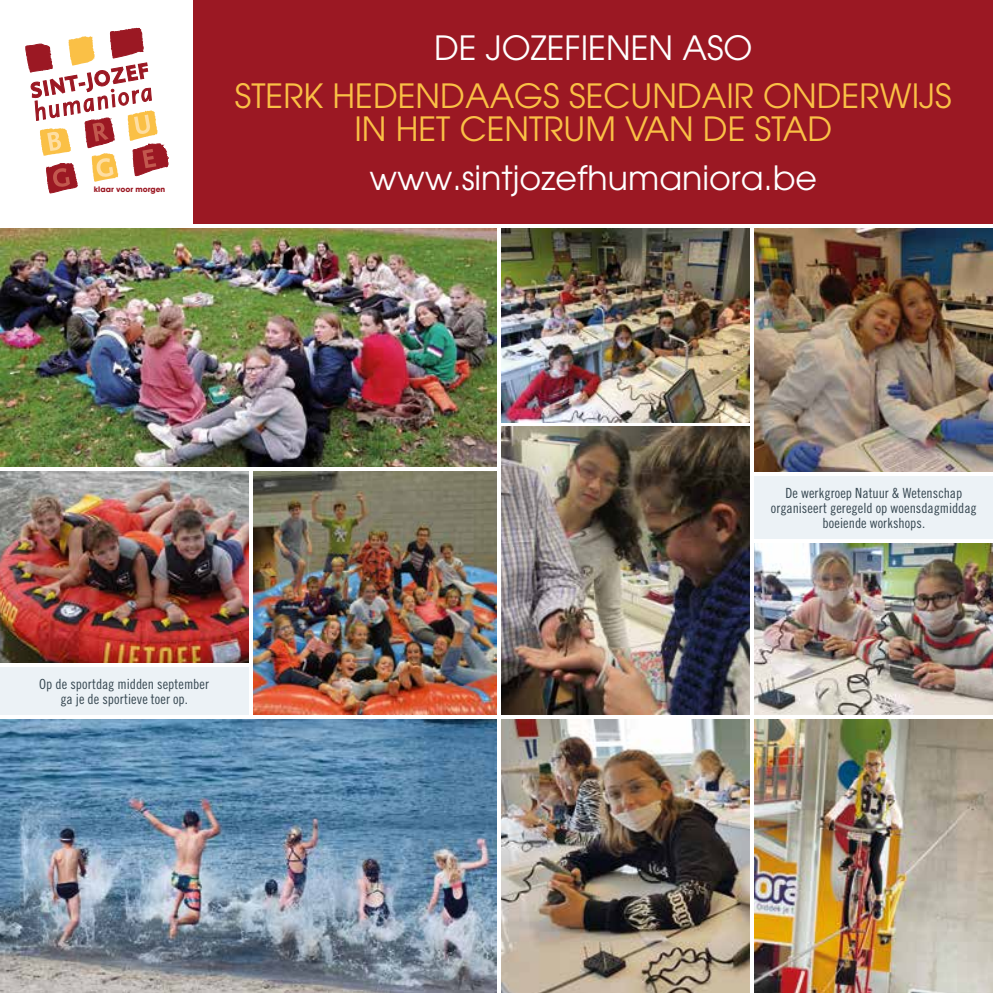
<style>
.page{position:relative;width:993px;height:993px;background:#fff}
.page>*{position:absolute;margin:0;border:0;box-sizing:border-box;transform-origin:0 0}
.t1{font:33.25px/33.2px "Avant Garde";color:#fac046;text-align:center}
.t2{font:33.25px "Avant Garde";color:#fff}
.t3{font:14px/14.9px "Trade Gothic Cond Eighteen";letter-spacing:.005em;color:#364751;text-align:center}
.t4{font:700 7.52px "Avant Garde";color:#9b1823}
</style>
<div class="page">
<div style="left:193px;top:0;width:799px;height:223px;background:#9b1823"></div>
<img style="left:754px;top:543px;width:238px;height:171px">
<img style="left:754px;top:228px;width:238px;height:243px">
<img style="left:501px;top:427px;width:248px;height:287px">
<img style="left:0;top:719px;width:496px;height:273px">
<img style="left:0;top:228px;width:496px;height:238px">
<img style="left:0;top:471px;width:248px;height:191px">
<div style="left:754px;top:476px;width:238px;height:62px;background:#ecf2f6"></div>
<img style="left:253px;top:471px;width:243px;height:243px">
<div style="left:0;top:667px;width:248px;height:47px;background:#ecf2f6"></div>
<img style="left:501px;top:228px;width:248px;height:194px">
<svg style="left:25px;top:27px;width:144px;height:167px"></svg>
<img style="left:754px;top:719px;width:238px;height:273px">
<img style="left:501px;top:719px;width:248px;height:273px">
<p class="t4" style="left:94px;top:184px;width:73px">klaar voor morgen</p>
<h1 class="t2" style="left:434px;top:28px;width:320px">DE JOZEFIENEN ASO</h1>
<h1 class="t1" style="left:235px;top:79px;width:718px">STERK HEDENDAAGS SECUNDAIR ONDERWIJS<br>IN HET CENTRUM VAN DE STAD</h1>
<h1 class="t2" style="left:369px;top:158px;width:449px">www.sintjozefhumaniora.be</h1>
<p class="t3" style="left:39px;top:676px;width:171px">Op de sportdag midden september ga je de sportieve toer op.</p>
<p class="t3" style="left:770px;top:485px;width:207px">De werkgroep Natuur &amp; Wetenschap organiseert geregeld op woensdagmiddag boeiende workshops.</p>
</div>
